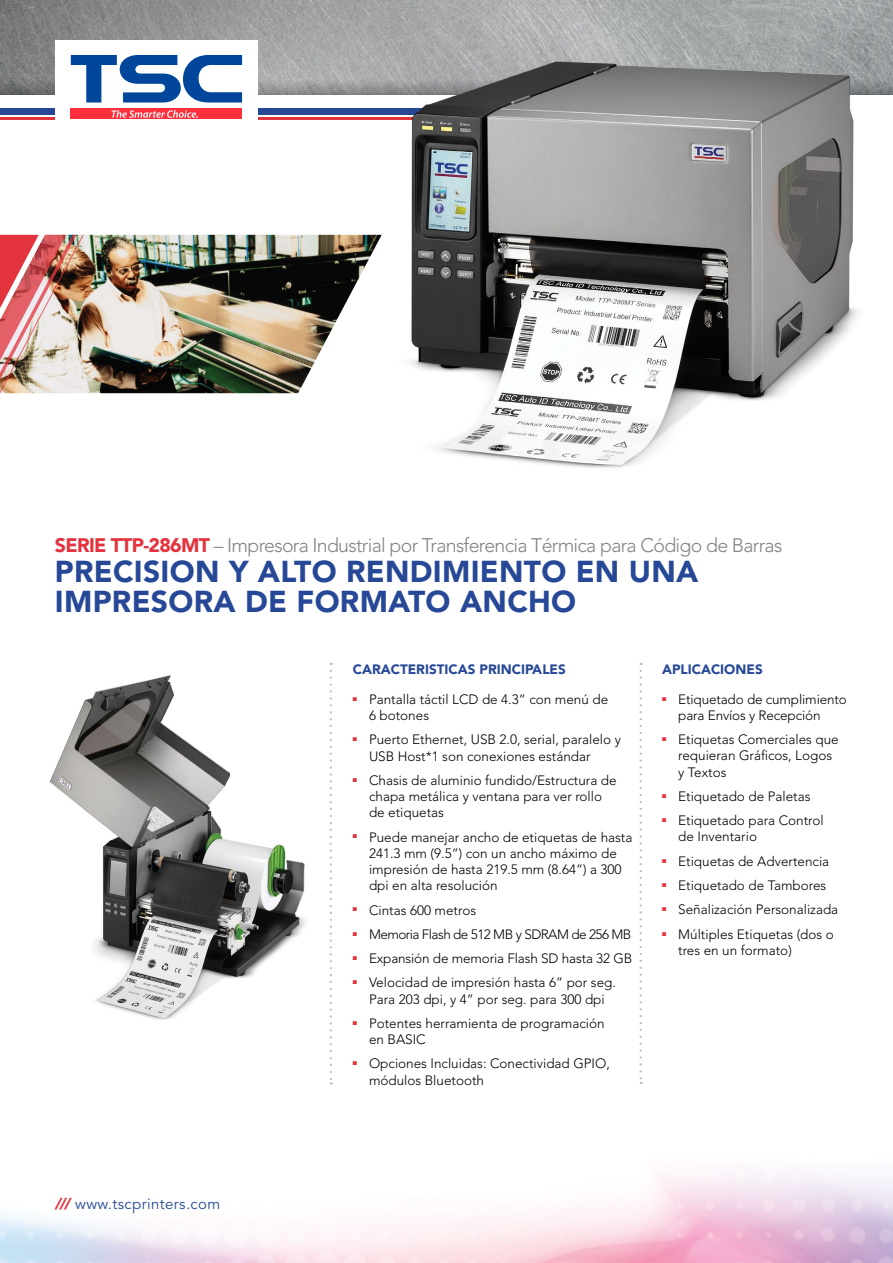
<style>
.page{position:relative;width:893px;height:1263px;background:#fff}
.page>*{position:absolute;margin:0;border:0;box-sizing:border-box;transform-origin:0 0}
.t1{font:900 30px/30px "Avenir";letter-spacing:.01em;color:#264897}
.t2{font:300 19.5px "Avenir";letter-spacing:-.035em;color:#808285}
.t3{font:15px "Avenir LT Std";letter-spacing:.025em;color:#264897}
.t4{font:300 13.5px/16.2px "Avenir";color:#000}
.t5{font:900 13.5px "Avenir";color:#264897}
.t6{font:300 13.5px "Avenir";letter-spacing:-.04em;color:#000}
.s1{font-weight:900;color:#e3333e}
.s2{font-family:"Avenir";font-weight:900;font-style:italic;color:#e3333e}
</style>
<div class="page">
<img style="left:0;top:0;width:893px;height:80px">
<svg style="left:0;top:80px;width:319px;height:14px;background:#868788"></svg>
<div style="left:0;top:108px;width:851px;height:7px;background:#264897"></div>
<hr style="left:0;top:117px;width:851px;height:2px;background:#e3333e">
<div style="left:55px;top:40px;width:203px;height:87px;background:#fff"></div>
<svg style="left:71px;top:55px;width:171px;height:48px"></svg>
<div style="left:71px;top:109px;width:171px;height:10px;background:#ff303c"></div>
<svg style="left:112px;top:110px;width:86px;height:8px"></svg>
<img style="left:84px;top:235px;width:235px;height:158px">
<img style="left:0;top:235px;width:84px;height:158px">
<svg style="left:330px;top:671px;width:2px;height:413px"></svg>
<svg style="left:639px;top:671px;width:3px;height:413px"></svg>
<img style="left:50px;top:675px;width:256px;height:345px">
<img style="left:319px;top:27px;width:574px;height:441px">
<img style="left:412px;top:61px;width:441px;height:403px">
<h2 class="t2" style="left:55px;top:534px;width:729px"><span class="s1">SERIE TTP-286MT</span> – Impresora Industrial por Transferencia Térmica para Código de Barras</h2>
<h1 class="t1" style="left:55px;top:557px;width:645px">PRECISION Y ALTO RENDIMIENTO EN UNA<br>IMPRESORA DE FORMATO ANCHO</h1>
<p class="t3" style="left:55px;top:1195px;width:167px"><span class="s2">///</span> www.tscprinters.com</p>
<p class="t5" style="left:353px;top:661px;width:215px">CARACTERISTICAS PRINCIPALES</p>
<p class="t4" style="left:369px;top:691px;width:241px;text-indent:-16px"><sup>■</sup> Pantalla táctil LCD de 4.3” con menú de<br>6 botones</p>
<p class="t4" style="left:369px;top:732px;width:253px;text-indent:-16px"><sup>■</sup> Puerto Ethernet, USB 2.0, serial, paralelo y<br>USB Host*1 son conexiones estándar</p>
<p class="t4" style="left:369px;top:772px;width:249px;text-indent:-16px"><sup>■</sup> Chasis de aluminio fundido/Estructura de chapa metálica y ventana para ver rollo de etiquetas</p>
<p class="t4" style="left:369px;top:829px;width:265px;text-indent:-16px"><sup>■</sup> Puede manejar ancho de etiquetas de hasta 241.3 mm (9.5”) con un ancho máximo de impresión de hasta 219.5 mm (8.64”) a 300 dpi en alta resolución</p>
<p class="t4" style="left:353px;top:902px;width:125px"><sup>■</sup> Cintas 600 metros</p>
<p class="t6" style="left:353px;top:926px;width:280px"><sup>■</sup> Memoria Flash de 512 MB y SDRAM de 256 MB</p>
<p class="t4" style="left:353px;top:950px;width:281px"><sup>■</sup> Expansión de memoria Flash SD hasta 32 GB</p>
<p class="t4" style="left:353px;top:975px;width:265px;text-align:center"><sup>■</sup> Velocidad de impresión hasta 6” por seg.<br>Para 203 dpi, y 4” por seg. para 300 dpi</p>
<p class="t4" style="left:369px;top:1015px;width:237px;text-indent:-16px"><sup>■</sup> Potentes herramienta de programación en BASIC</p>
<p class="t4" style="left:369px;top:1056px;width:242px;text-indent:-16px"><sup>■</sup> Opciones Incluidas: Conectividad GPIO, módulos Bluetooth</p>
<p class="t5" style="left:662px;top:661px;width:102px">APLICACIONES</p>
<p class="t4" style="left:678px;top:691px;width:170px;text-indent:-16px"><sup>■</sup> Etiquetado de cumplimiento para Envíos y Recepción</p>
<p class="t4" style="left:678px;top:731px;width:162px;text-indent:-16px"><sup>■</sup> Etiquetas Comerciales que requieran Gráficos, Logos y Textos</p>
<p class="t4" style="left:662px;top:788px;width:150px"><sup>■</sup> Etiquetado de Paletas</p>
<p class="t4" style="left:678px;top:812px;width:147px;text-indent:-16px"><sup>■</sup> Etiquetado para Control de Inventario</p>
<p class="t4" style="left:662px;top:853px;width:169px"><sup>■</sup> Etiquetas de Advertencia</p>
<p class="t4" style="left:662px;top:877px;width:166px"><sup>■</sup> Etiquetado de Tambores</p>
<p class="t4" style="left:662px;top:901px;width:178px"><sup>■</sup> Señalización Personalizada</p>
<p class="t4" style="left:678px;top:926px;width:157px;text-indent:-16px"><sup>■</sup> Múltiples Etiquetas (dos o tres en un formato)</p>
</div>
